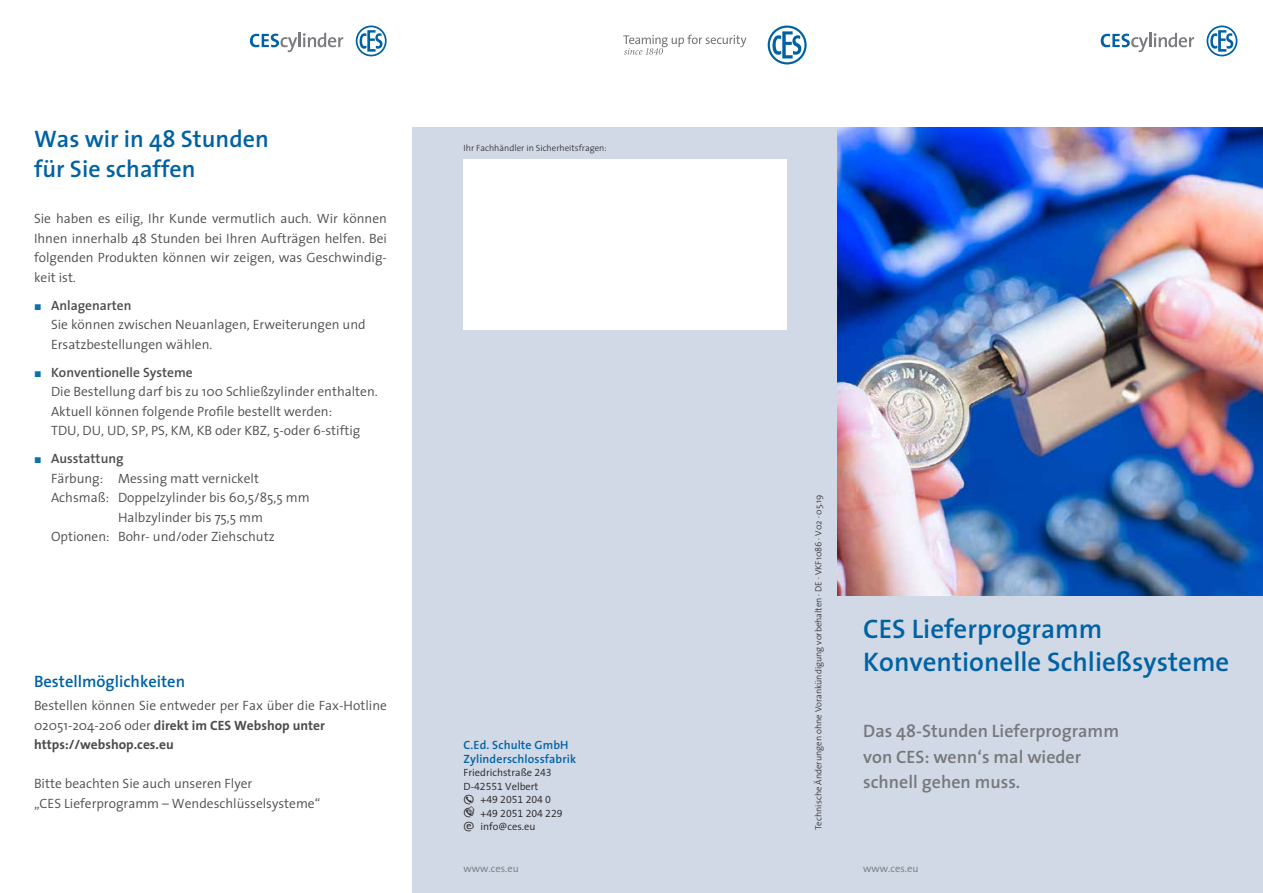
<style>
.page{position:relative;width:1263px;height:893px;background:#fff}
.page>*{position:absolute;margin:0;border:0;box-sizing:border-box;transform-origin:0 0}
.t1{font:600 27px/33px "The Sans";color:#0062a3}
.t2{font:600 24px/30px "The Sans";color:#0062a3}
.t3{font:600 18px/25.5px "The Sans";color:#76787b}
.t4{font:600 16.5px "The Sans";color:#0062a3}
.t5{font:300 13.5px/19.5px "The Sans";color:#4b4c4d}
.t6{font:600 13.5px "The Sans";color:#4b4c4d}
.t7{font:600 12px/13.5px "The Sans";letter-spacing:.01em;color:#0062a3}
.t8{font:300 10.5px/13.5px "The Sans";color:#231f20}
.t9{font:10.5px/13.5px "The Sans Semi Light Expert";color:#231f20}
.t10{font:300 10.5px "The Sans";color:#76787b}
.t11{font:300 9px "The Sans";color:#231f20}
.s1{font-weight:700}
.s2{font-family:"The Sans Semi Light Expert";font-weight:400}
.s3{font-family:"Seria Sans Regular Expert";font-size:13.5px}
.s4{font-family:"The Sans";font-weight:300}
.s5{font-family:"Seria Sans Regular Expert";font-weight:400;font-size:13.5px}
</style>
<div class="page">
<div style="left:838px;top:568px;width:425px;height:325px;background:#d1d9e6"></div>
<div style="left:412px;top:128px;width:426px;height:765px;background:#d1d9e6"></div>
<div style="left:463px;top:159px;width:324px;height:171px;background:#fff"></div>
<svg style="left:768px;top:26px;width:39px;height:38px"></svg>
<svg style="left:623px;top:35px;width:123px;height:20px"></svg>
<img style="left:838px;top:128px;width:425px;height:467px">
<svg style="left:250px;top:34px;width:47px;height:18px"></svg>
<hr style="left:298px;top:33px;width:3px;height:14px;background:#7a7c7f">
<svg style="left:303px;top:33px;width:40px;height:14px"></svg>
<svg style="left:356px;top:26px;width:31px;height:30px"></svg>
<svg style="left:1101px;top:33px;width:93px;height:19px"></svg>
<svg style="left:1206px;top:26px;width:31px;height:30px"></svg>
<h2 class="t2" style="left:34px;top:123px;width:236px">Was wir in 48 Stunden für Sie schaffen</h2>
<p class="t5" style="left:34px;top:209px;width:354px;text-align:justify">Sie haben es eilig, Ihr Kunde vermutlich auch. Wir können Ihnen innerhalb 48 Stunden bei Ihren Aufträgen helfen. Bei folgenden Produkten können wir zeigen, was Geschwindig&shy;keit ist.</p>
<p class="t6" style="left:51px;top:294px;width:82px">Anlagenarten</p>
<p class="t5" style="left:51px;top:315px;width:316px">Sie können zwischen Neuanlagen, Erweiterungen und<br>Ersatzbestellungen wählen.</p>
<p class="t6" style="left:51px;top:361px;width:143px">Konventionelle Systeme</p>
<p class="t5" style="left:51px;top:382px;width:328px">Die Bestellung darf bis zu 100 Schließzylinder enthalten.<br>Aktuell können folgende Profile bestellt werden:<br>TDU, DU, UD, SP, PS, KM, KB oder KBZ, 5-oder 6-stiftig</p>
<p class="t6" style="left:51px;top:448px;width:74px">Ausstattung</p>
<p class="t5" style="left:51px;top:468px;width:210px">Färbung: Messing matt vernickelt</p>
<p class="t5" style="left:51px;top:488px;width:260px">Achsmaß: Doppelzylinder bis 60,5/85,5 mm</p>
<p class="t5" style="left:118px;top:507px;width:146px">Halbzylinder bis 75,5 mm</p>
<p class="t5" style="left:51px;top:527px;width:225px">Optionen: Bohr- und/oder Ziehschutz</p>
<p class="t4" style="left:34px;top:667px;width:153px">Bestellmöglichkeiten</p>
<p class="t5" style="left:34px;top:696px;width:354px">Bestellen können Sie entweder per Fax über die Fax-Hotline<br>02051-204-206 oder <span class="s1">direkt im CES Webshop unter https://webshop.ces.eu</span></p>
<p class="t5" style="left:34px;top:774px;width:288px">Bitte beachten Sie auch unseren Flyer<br>„CES Lieferprogramm – Wendeschlüsselsysteme“</p>
<p class="t11" style="left:463px;top:140px;width:145px">Ihr Fachhändler in Sicherheitsfragen:</p>
<p class="t7" style="left:463px;top:738px;width:114px">C.Ed. Schulte GmbH<br>Zylinderschlossfabrik</p>
<p class="t8" style="left:463px;top:766px;width:90px">Friedrichstraße <span class="s2">243<br></span>D-<span class="s2">42551</span> Velbert</p>
<p class="t9" style="left:463px;top:793px;width:101px"><span class="s3">f</span> <span class="s4">+</span>49 2051 204 0 <span class="s3">h</span> <span class="s4">+</span>49 2051 204 229</p>
<p class="t8" style="left:463px;top:820px;width:74px"><span class="s5">e</span> info@ces.eu</p>
<p class="t10" style="left:463px;top:860px;width:57px">www.ces.eu</p>
<p class="t11" style="left:811px;top:830px;width:337px;rotate:-90deg">Technische Änderungen ohne Vorankündigung vorbehalten · DE · VKF1086 · V02 · 05.19</p>
<h1 class="t1" style="left:863px;top:612px;width:368px">CES Lieferprogramm<br>Konventionelle Schließsysteme</h1>
<h3 class="t3" style="left:863px;top:718px;width:257px">Das 48-Stunden Lieferprogramm von CES: wenn‘s mal wieder schnell gehen muss.</h3>
<p class="t10" style="left:863px;top:860px;width:57px">www.ces.eu</p>
</div>
